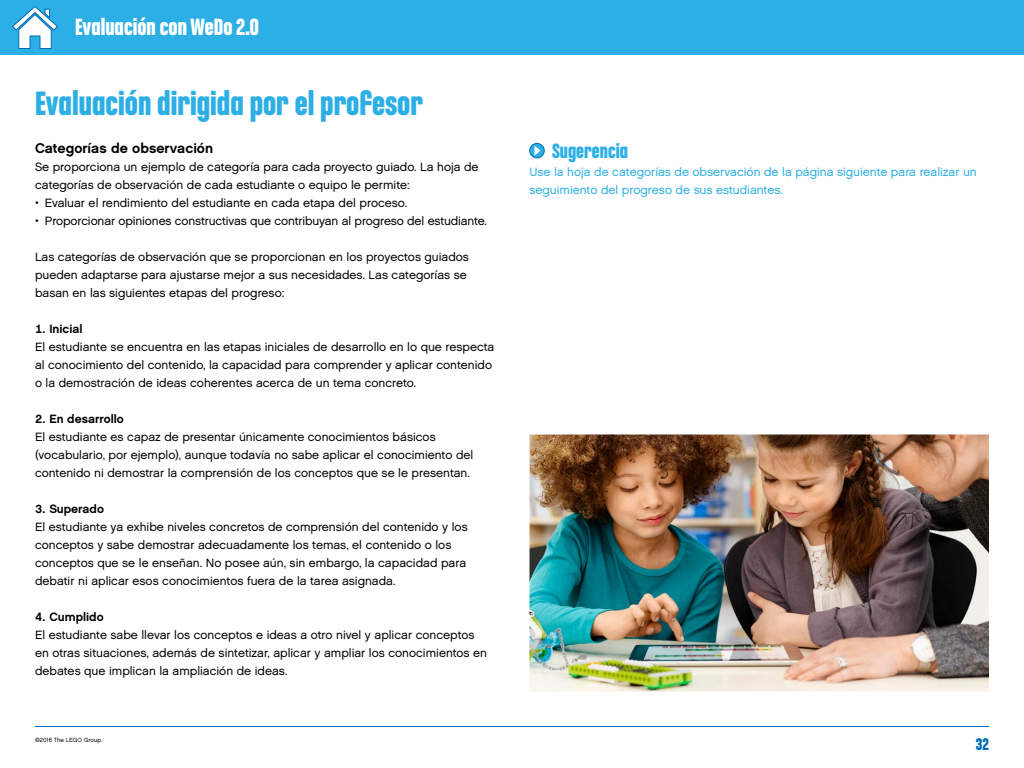
<style>
.page{position:relative;width:1024px;height:768px;background:#fff}
.page>*{position:absolute;margin:0;border:0;box-sizing:border-box;transform-origin:0 0}
.t1{font:700 36px "LEGO Chalet Comprime 80";color:#2cafe5}
.t2{font:700 25px "LEGO Chalet Comprime 80";color:#fff}
.t3{font:700 22px "LEGO Chalet Comprime 80";color:#2cafe5}
.t4{font:700 18px "LEGO Chalet Comprime 80";color:#006cb7}
.t5{font:700 14px "LEGO Chalet 60";color:#000}
.t6{font:12px/18px "LEGO Chalet 60";color:#000}
.t7{font:12px/18px "LEGO Chalet 60";color:#2cafe5}
.t8{font:700 12px "LEGO Chalet 60";color:#000}
.t9{font:6px "LEGO Chalet 60";color:#000}
</style>
<div class="page">
<div style="left:0;top:0;width:1024px;height:55px;background:#2cafe5"></div>
<hr style="left:35px;top:726px;width:954px;height:2px;background:#006cb7">
<img style="left:530px;top:434px;width:459px;height:258px">
<svg style="left:12px;top:6px;width:46px;height:43px"></svg>
<div style="left:530px;top:143px;width:14px;height:15px;background:#2cafe5;border-radius:50%"></div>
<div style="left:530px;top:143px;width:14px;height:15px;border:1px solid #006cb7;border-radius:50%"></div>
<svg style="left:534px;top:146px;width:6px;height:10px"></svg>
<h2 class="t2" style="left:75px;top:12px;width:186px">Evaluación con WeDo 2.0</h2>
<h1 class="t1" style="left:35px;top:82px;width:390px">Evaluación dirigida por el profesor</h1>
<p class="t5" style="left:35px;top:139px;width:180px">Categorías de observación</p>
<p class="t6" style="left:35px;top:158px;width:445px">Se proporciona un ejemplo de categoría para cada proyecto guiado. La hoja de categorías de observación de cada estudiante o equipo le permite:</p>
<p class="t6" style="left:35px;top:194px;width:374px">• Evaluar el rendimiento del estudiante en cada etapa del proceso.</p>
<p class="t6" style="left:35px;top:212px;width:453px">• Proporcionar opiniones constructivas que contribuyan al progreso del estudiante.</p>
<p class="t6" style="left:35px;top:248px;width:436px">Las categorías de observación que se proporcionan en los proyectos guiados pueden adaptarse para ajustarse mejor a sus necesidades. Las categorías se basan en las siguientes etapas del progreso:</p>
<p class="t8" style="left:35px;top:321px;width:49px">1. Inicial</p>
<p class="t6" style="left:35px;top:338px;width:461px">El estudiante se encuentra en las etapas iniciales de desarrollo en lo que respecta al conocimiento del contenido, la capacidad para comprender y aplicar contenido o la demostración de ideas coherentes acerca de un tema concreto.</p>
<p class="t8" style="left:35px;top:411px;width:90px">2. En desarrollo</p>
<p class="t6" style="left:35px;top:428px;width:440px">El estudiante es capaz de presentar únicamente conocimientos básicos (vocabulario, por ejemplo), aunque todavía no sabe aplicar el conocimiento del contenido ni demostrar la comprensión de los conceptos que se le presentan.</p>
<p class="t8" style="left:35px;top:501px;width:70px">3. Superado</p>
<p class="t6" style="left:35px;top:518px;width:434px">El estudiante ya exhibe niveles concretos de comprensión del contenido y los conceptos y sabe demostrar adecuadamente los temas, el contenido o los conceptos que se le enseñan. No posee aún, sin embargo, la capacidad para debatir ni aplicar esos conocimientos fuera de la tarea asignada.</p>
<p class="t8" style="left:35px;top:609px;width:70px">4. Cumplido</p>
<p class="t6" style="left:35px;top:626px;width:454px">El estudiante sabe llevar los conceptos e ideas a otro nivel y aplicar conceptos en otras situaciones, además de sintetizar, aplicar y ampliar los conocimientos en debates que implican la ampliación de ideas.</p>
<h3 class="t3" style="left:552px;top:138px;width:78px">Sugerencia</h3>
<p class="t7" style="left:530px;top:163px;width:449px">Use la hoja de categorías de observación de la página siguiente para realizar un seguimiento del progreso de sus estudiantes.</p>
<p class="t9" style="left:35px;top:736px;width:69px">©2016 The LEGO Group.</p>
<h3 class="t4" style="left:976px;top:734px;width:15px">32</h3>
</div>
